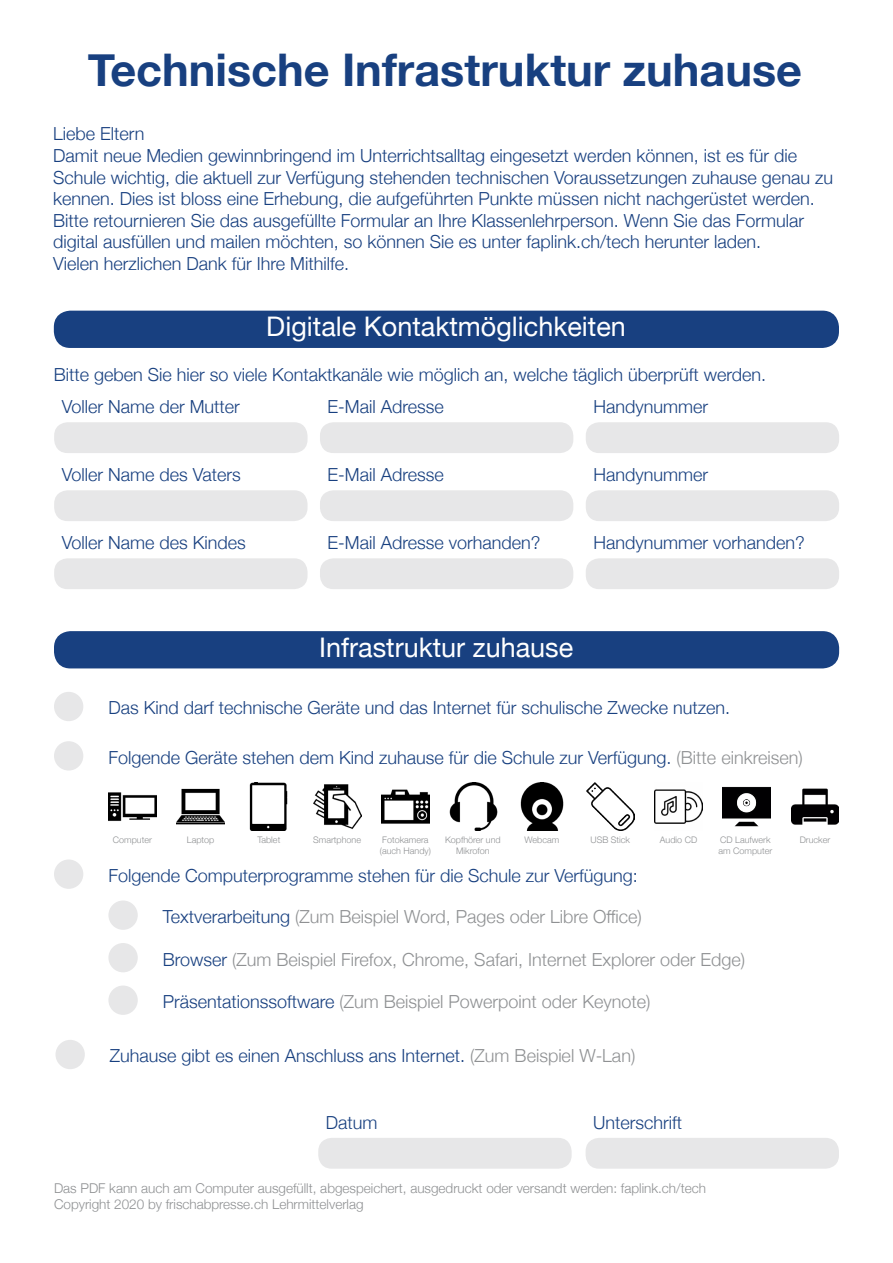
<style>
.page{position:relative;width:893px;height:1263px;background:#fff}
.page>*{position:absolute;margin:0;border:0;box-sizing:border-box;transform-origin:0 0}
.t1{font:700 45px "Helvetica Neue";color:#184080}
.t2{font:27px "Helvetica Neue";color:#fff}
.t3{font:300 18px/21.6px "Helvetica Neue";color:#184080}
.t4{font:300 18px "Helvetica Neue";color:#8f9193}
.t5{font:300 13.5px/16.2px "Helvetica Neue";color:#8f9193}
.t6{font:300 9px/10.8px "Helvetica Neue";color:#8f9193}
.s1{color:#8f9193}
.s2{color:#184080}
</style>
<div class="page">
<div style="left:54px;top:422px;width:254px;height:31px;background:#e7e7e8;border-radius:14px"></div>
<div style="left:320px;top:422px;width:253px;height:31px;background:#e7e7e8;border-radius:14px"></div>
<div style="left:586px;top:422px;width:253px;height:31px;background:#e7e7e8;border-radius:13px"></div>
<div style="left:54px;top:490px;width:254px;height:31px;background:#e7e7e8;border-radius:14px"></div>
<div style="left:320px;top:490px;width:253px;height:31px;background:#e7e7e8;border-radius:14px"></div>
<div style="left:586px;top:490px;width:253px;height:31px;background:#e7e7e8;border-radius:13px"></div>
<div style="left:54px;top:558px;width:254px;height:31px;background:#e7e7e8;border-radius:14px"></div>
<div style="left:320px;top:558px;width:253px;height:31px;background:#e7e7e8;border-radius:14px"></div>
<div style="left:586px;top:558px;width:253px;height:31px;background:#e7e7e8;border-radius:13px"></div>
<div style="left:54px;top:311px;width:785px;height:37px;background:#184080;border-radius:16px"></div>
<div style="left:54px;top:631px;width:785px;height:37px;background:#184080;border-radius:16px"></div>
<div style="left:54px;top:741px;width:29px;height:29px;background:#e7e7e8;border-radius:50%"></div>
<div style="left:54px;top:692px;width:29px;height:29px;background:#e7e7e8;border-radius:50%"></div>
<img style="left:108px;top:792px;width:48px;height:29px">
<img style="left:177px;top:788px;width:48px;height:37px">
<img style="left:249px;top:782px;width:39px;height:48px">
<img style="left:313px;top:784px;width:48px;height:46px">
<img style="left:381px;top:789px;width:48px;height:35px">
<img style="left:450px;top:782px;width:48px;height:48px">
<div style="left:54px;top:859px;width:29px;height:30px;background:#e7e7e8;border-radius:50%"></div>
<div style="left:108px;top:900px;width:30px;height:30px;background:#e7e7e8;border-radius:50%"></div>
<div style="left:108px;top:943px;width:30px;height:29px;background:#e7e7e8;border-radius:50%"></div>
<div style="left:108px;top:985px;width:30px;height:30px;background:#e7e7e8;border-radius:50%"></div>
<img style="left:520px;top:782px;width:44px;height:48px">
<img style="left:586px;top:782px;width:48px;height:48px">
<div style="left:55px;top:1040px;width:30px;height:29px;background:#e7e7e8;border-radius:50%"></div>
<img style="left:655px;top:789px;width:47px;height:35px">
<img style="left:723px;top:786px;width:48px;height:41px">
<img style="left:791px;top:788px;width:48px;height:37px">
<div style="left:318px;top:1138px;width:254px;height:31px;background:#e7e7e8;border-radius:14px"></div>
<div style="left:586px;top:1138px;width:253px;height:31px;background:#e7e7e8;border-radius:14px"></div>
<h1 class="t1" style="left:88px;top:35px;width:716px">Technische Infrastruktur zuhause</h1>
<p class="t3" style="left:53px;top:122px;width:781px">Liebe Eltern<br>Damit neue Medien gewinnbringend im Unterrichtsalltag eingesetzt werden können, ist es für die Schule wichtig, die aktuell zur Verfügung stehenden technischen Voraussetzungen zuhause genau zu kennen. Dies ist bloss eine Erhebung, die aufgeführten Punkte müssen nicht nachgerüstet werden.<br>Bitte retournieren Sie das ausgefüllte Formular an Ihre Klassenlehrperson. Wenn Sie das Formular digital ausfüllen und mailen möchten, so können Sie es unter faplink.ch/tech herunter laden.<br>Vielen herzlichen Dank für Ihre Mithilfe.</p>
<h2 class="t2" style="left:266px;top:307px;width:361px">Digitale Kontaktmöglichkeiten</h2>
<p class="t3" style="left:54px;top:363px;width:714px">Bitte geben Sie hier so viele Kontaktkanäle wie möglich an, welche täglich überprüft werden.</p>
<p class="t3" style="left:62px;top:395px;width:180px">Voller Name der Mutter</p>
<p class="t3" style="left:328px;top:395px;width:118px">E-Mail Adresse</p>
<p class="t3" style="left:593px;top:395px;width:116px">Handynummer</p>
<p class="t3" style="left:62px;top:463px;width:181px">Voller Name des Vaters</p>
<p class="t3" style="left:328px;top:463px;width:118px">E-Mail Adresse</p>
<p class="t3" style="left:593px;top:463px;width:116px">Handynummer</p>
<p class="t3" style="left:62px;top:531px;width:186px">Voller Name des Kindes</p>
<p class="t3" style="left:328px;top:531px;width:214px">E-Mail Adresse vorhanden?</p>
<p class="t3" style="left:593px;top:531px;width:213px">Handynummer vorhanden?</p>
<h2 class="t2" style="left:319px;top:628px;width:256px">Infrastruktur zuhause</h2>
<p class="t3" style="left:108px;top:695px;width:623px">Das Kind darf technische Geräte und das Internet für schulische Zwecke nutzen.</p>
<p class="t3" style="left:108px;top:745px;width:696px">Folgende Geräte stehen dem Kind zuhause für die Schule zur Verfügung. <span class="s1">(Bitte einkreisen)</span></p>
<p class="t6" style="left:113px;top:834px;width:41px">Computer</p>
<p class="t6" style="left:187px;top:834px;width:29px">Laptop</p>
<p class="t6" style="left:257px;top:834px;width:24px">Tablet</p>
<p class="t6" style="left:313px;top:834px;width:49px">Smartphone</p>
<p class="t6" style="left:380px;top:834px;width:53px">Fotokamera (auch Handy)</p>
<p class="t6" style="left:445px;top:834px;width:57px;text-align:center">Kopfhörer und<br>Mikrofon</p>
<p class="t6" style="left:525px;top:834px;width:36px">Webcam</p>
<p class="t6" style="left:590px;top:834px;width:41px">USB Stick</p>
<p class="t6" style="left:660px;top:834px;width:39px">Audio CD</p>
<p class="t6" style="left:719px;top:834px;width:55px">CD Laufwerk am Computer</p>
<p class="t6" style="left:800px;top:834px;width:32px">Drucker</p>
<p class="t3" style="left:108px;top:863px;width:531px">Folgende Computerprogramme stehen für die Schule zur Verfügung:</p>
<p class="t4" style="left:163px;top:902px;width:480px"><span class="s2">Textverarbeitung</span> (Zum Beispiel Word, Pages oder Libre Office)</p>
<p class="t4" style="left:163px;top:945px;width:584px"><span class="s2">Browser</span> (Zum Beispiel Firefox, Chrome, Safari, Internet Explorer oder Edge)</p>
<p class="t4" style="left:163px;top:987px;width:489px"><span class="s2">Präsentationssoftware</span> (Zum Beispiel Powerpoint oder Keynote)</p>
<p class="t3" style="left:110px;top:1043px;width:527px">Zuhause gibt es einen Anschluss ans Internet. <span class="s1">(Zum Beispiel W-Lan)</span></p>
<p class="t3" style="left:326px;top:1110px;width:53px">Datum</p>
<p class="t3" style="left:593px;top:1110px;width:90px">Unterschrift</p>
<p class="t5" style="left:54px;top:1178px;width:653px">Das PDF kann auch am Computer ausgefüllt, abgespeichert, ausgedruckt oder versandt werden: faplink.ch/tech<br>Copyright 2020 by frischabpresse.ch Lehrmittelverlag</p>
</div>
